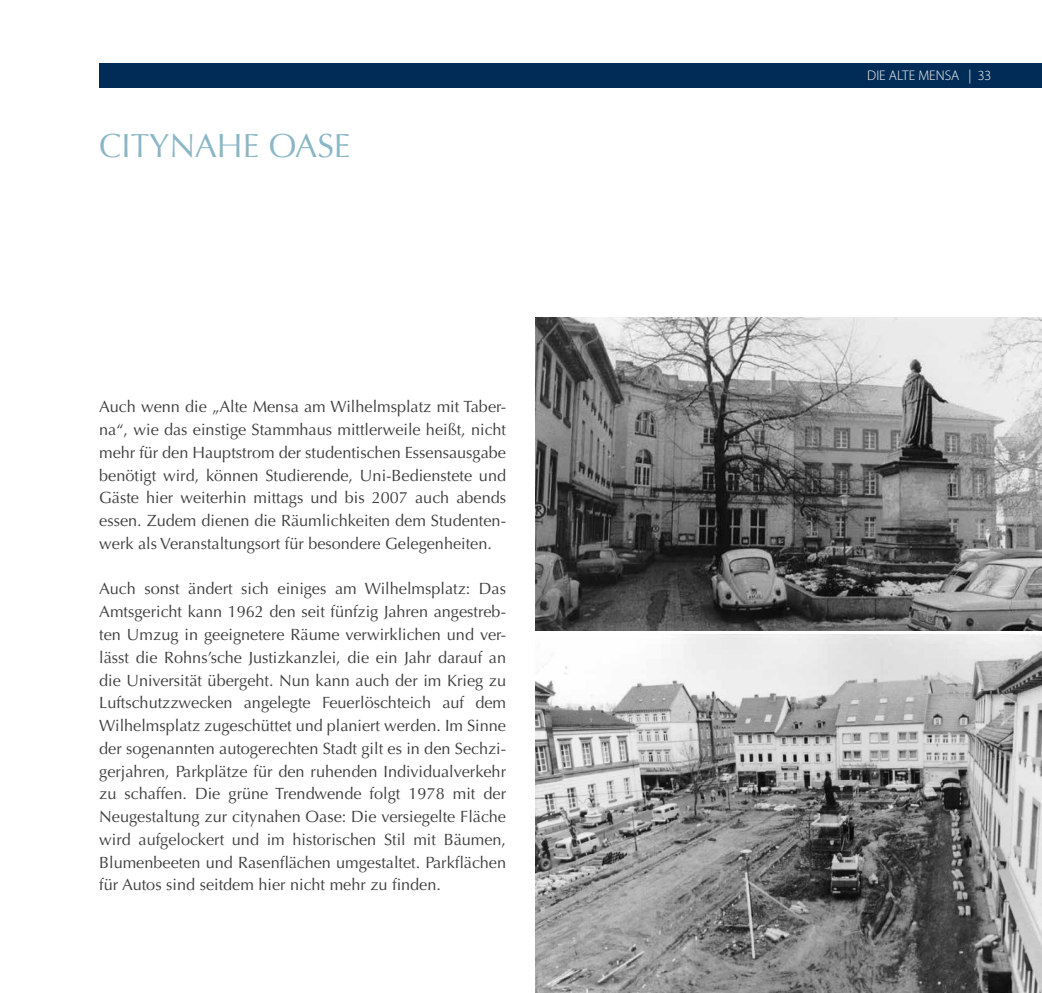
<style>
.page{position:relative;width:1042px;height:993px;background:#fff}
.page>*{position:absolute;margin:0;border:0;box-sizing:border-box;transform-origin:0 0}
.t1{font:33.25px "Optima";color:#8ab6c6}
.t2{font:16.28px/22.8px "Optima LT Pro";color:#3c3c3b;text-align:justify}
.t3{font:300 14px "Myriad Pro";color:#fff}
</style>
<div class="page">
<img style="left:536px;top:317px;width:506px;height:313px">
<div style="left:99px;top:63px;width:943px;height:25px;background:#002c57"></div>
<img style="left:535px;top:634px;width:507px;height:358px">
<h1 class="t1" style="left:99px;top:127px;width:253px">CITYNAHE OASE</h1>
<p class="t2" style="left:99px;top:395px;width:408px">Auch wenn die „Alte Mensa am Wilhelmsplatz mit Taber&shy;na“, wie das einstige Stammhaus mittlerweile heißt, nicht mehr für den Hauptstrom der studentischen Essensausgabe benötigt wird, können Studierende, Uni-Bedienstete und Gäste hier weiterhin mittags und bis 2007 auch abends essen. Zudem dienen die Räumlichkeiten dem Studenten&shy;werk als Veranstaltungsort für besondere Gelegenheiten.</p>
<p class="t2" style="left:99px;top:577px;width:408px">Auch sonst ändert sich einiges am Wilhelmsplatz: Das Amtsgericht kann 1962 den seit fünfzig Jahren angestreb&shy;ten Umzug in geeignetere Räume verwirklichen und ver&shy;lässt die Rohns’sche Justizkanzlei, die ein Jahr darauf an die Universität übergeht. Nun kann auch der im Krieg zu Luftschutzzwecken angelegte Feuerlöschteich auf dem Wilhelmsplatz zugeschüttet und planiert werden. Im Sinne der sogenannten autogerechten Stadt gilt es in den Sechzi&shy;gerjahren, Parkplätze für den ruhenden Individualverkehr zu schaffen. Die grüne Trendwende folgt 1978 mit der Neugestaltung zur citynahen Oase: Die versiegelte Fläche wird aufgelockert und im historischen Stil mit Bäumen, Blumenbeeten und Rasenflächen umgestaltet. Parkflächen für Autos sind seitdem hier nicht mehr zu finden.</p>
<p class="t3" style="left:867px;top:68px;width:126px">DIE ALTE MENSA | 33</p>
</div>
